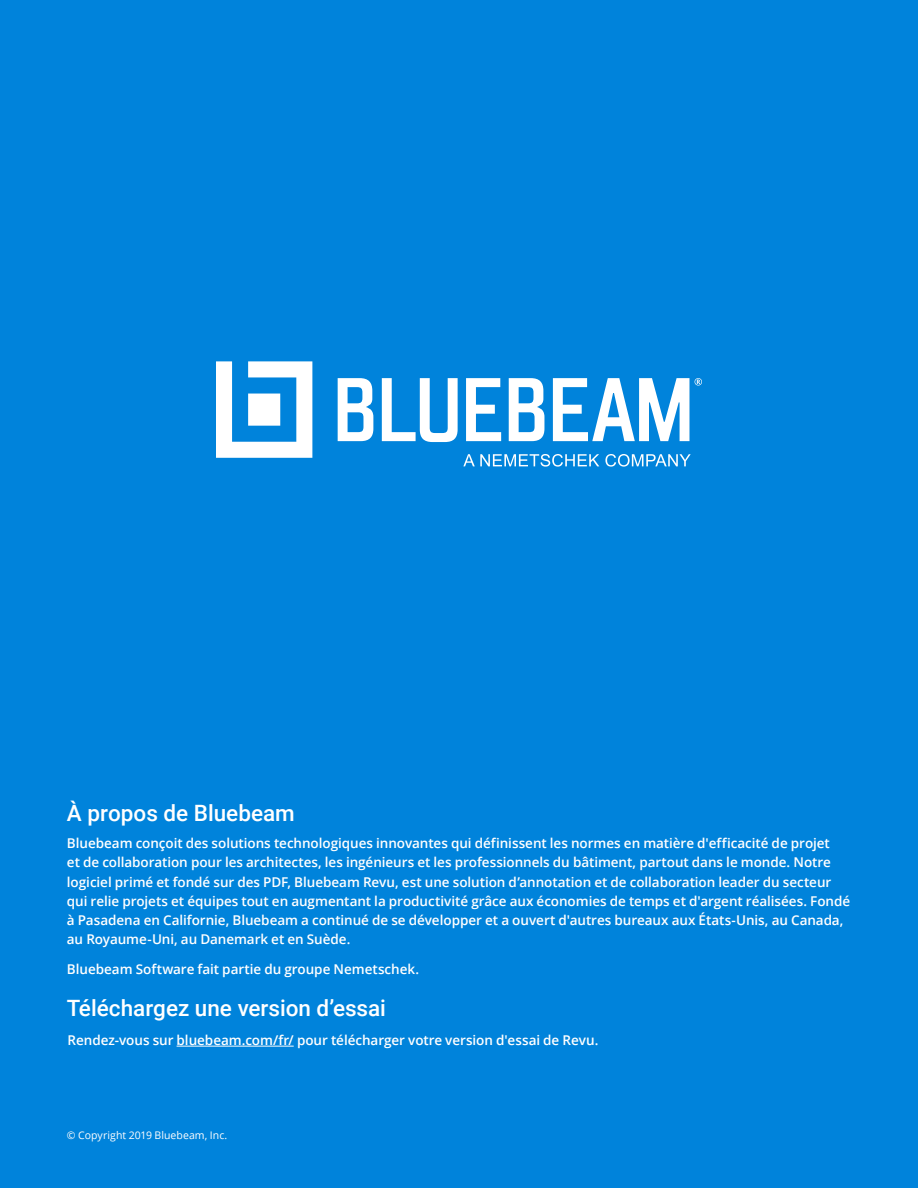
<style>
.page{position:relative;width:918px;height:1188px;background:#0083db}
.page>*{position:absolute;margin:0;border:0;box-sizing:border-box;transform-origin:0 0}
.t1{font:500 22.5px "Roboto";color:#fff}
.t2{font:600 13.5px/19.2px "Open Sans";letter-spacing:-.005em;color:#fff}
.t3{font:10.5px "Open Sans";letter-spacing:.005em;color:#fff}
</style>
<div class="page">
<svg style="left:338px;top:378px;width:35px;height:63px"></svg>
<svg style="left:382px;top:378px;width:76px;height:64px"></svg>
<svg style="left:466px;top:378px;width:35px;height:63px"></svg>
<svg style="left:553px;top:378px;width:136px;height:63px"></svg>
<svg style="left:509px;top:378px;width:35px;height:63px"></svg>
<svg style="left:216px;top:361px;width:96px;height:97px"></svg>
<svg style="left:463px;top:454px;width:136px;height:13px"></svg>
<svg style="left:605px;top:454px;width:86px;height:13px"></svg>
<svg style="left:695px;top:378px;width:7px;height:8px"></svg>
<hr style="left:177px;top:1046px;width:117px;height:1px;background:#fff">
<h1 class="t1" style="left:67px;top:804px;width:229px">À propos de Bluebeam</h1>
<p class="t2" style="left:67px;top:834px;width:785px">Bluebeam conçoit des solutions technologiques innovantes qui définissent les normes en matière d'efficacité de projet<br>et de collaboration pour les architectes, les ingénieurs et les professionnels du bâtiment, partout dans le monde. Notre logiciel primé et fondé sur des PDF, Bluebeam Revu, est une solution d’annotation et de collaboration leader du secteur qui relie projets et équipes tout en augmentant la productivité grâce aux économies de temps et d'argent réalisées. Fondé à Pasadena en Californie, Bluebeam a continué de se développer et a ouvert d'autres bureaux aux États-Unis, au Canada, au Royaume-Uni, au Danemark et en Suède.</p>
<p class="t2" style="left:67px;top:959px;width:354px">Bluebeam Software fait partie du groupe Nemetschek.</p>
<h1 class="t1" style="left:67px;top:999px;width:320px">Téléchargez une version d’essai</h1>
<p class="t2" style="left:68px;top:1030px;width:532px">Rendez-vous sur bluebeam.com/fr/ pour télécharger votre version d'essai de Revu.</p>
<p class="t3" style="left:67px;top:1131px;width:162px">© Copyright 2019 Bluebeam, Inc.</p>
</div>
